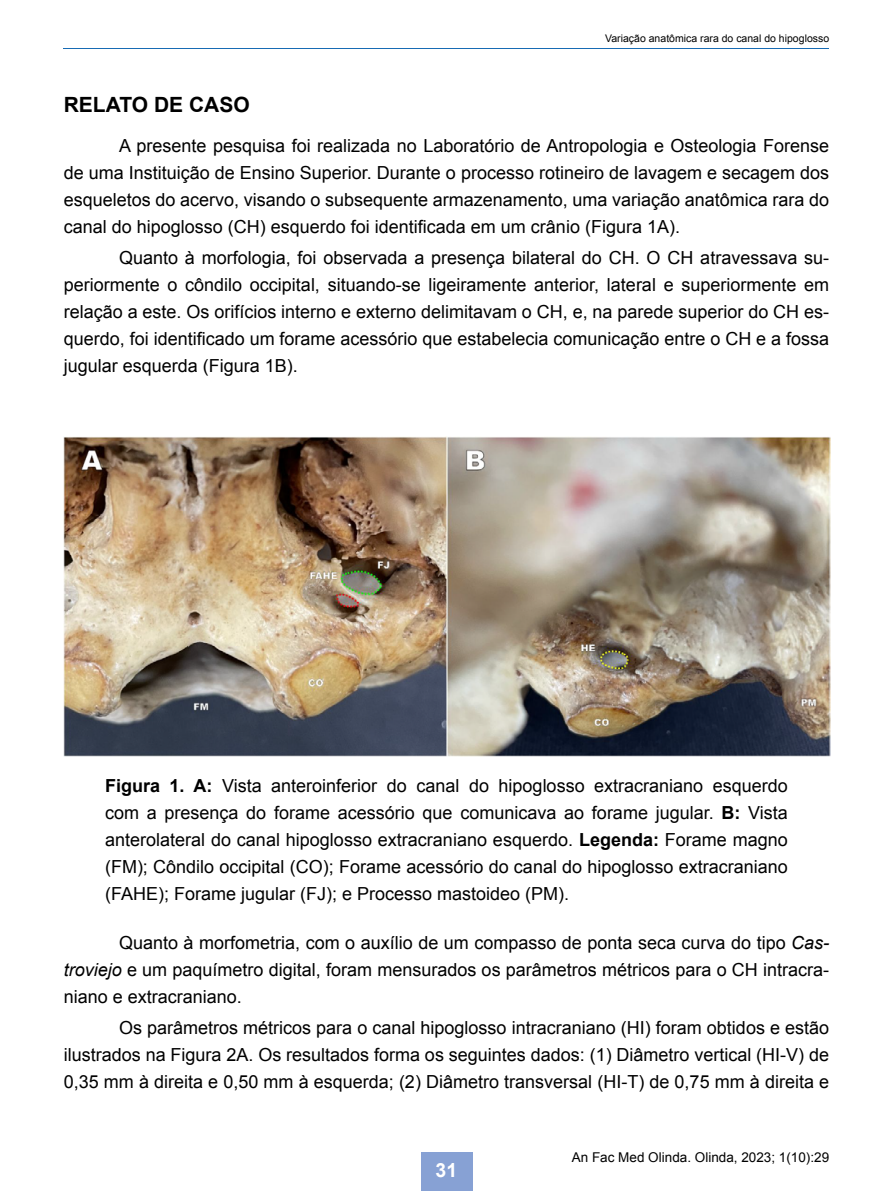
<style>
.page{position:relative;width:893px;height:1191px;background:#fff}
.page>*{position:absolute;margin:0;border:0;box-sizing:border-box;transform-origin:0 0}
.t1{font:700 21px "Arial";color:#000}
.t2{font:700 19.5px "Arial";color:#fff}
.t3{font:18px/27px "Arial";color:#000;text-align:justify}
.t4{font:13.5px "Arial";color:#000}
.t5{font:10.5px "Arial";color:#000}
.s1{font-weight:700}
.s2{font-style:italic}
</style>
<div class="page">
<div style="left:421px;top:1152px;width:51px;height:39px;background:#87a1d4"></div>
<hr style="left:64px;top:48px;width:765px;height:1px;background:#176bb4">
<img style="left:63px;top:436px;width:767px;height:320px">
<p class="t5" style="left:605px;top:31px;width:225px">Variação anatômica rara do canal do hipoglosso</p>
<p class="t1" style="left:64px;top:90px;width:187px">RELATO DE CASO</p>
<p class="t3" style="left:64px;top:132px;width:767px;text-indent:55px">A presente pesquisa foi realizada no Laboratório de Antropologia e Osteologia Forense de uma Instituição de Ensino Superior. Durante o processo rotineiro de lavagem e secagem dos esqueletos do acervo, visando o subsequente armazenamento, uma variação anatômica rara do canal do hipoglosso (CH) esquerdo foi identificada em um crânio (Figura 1A).</p>
<p class="t3" style="left:64px;top:244px;width:767px;text-indent:55px">Quanto à morfologia, foi observada a presença bilateral do CH. O CH atravessava su&shy;periormente o côndilo occipital, situando-se ligeiramente anterior, lateral e superiormente em relação a este. Os orifícios interno e externo delimitavam o CH, e, na parede superior do CH es&shy;querdo, foi identificado um forame acessório que estabelecia comunicação entre o CH e a fossa jugular esquerda (Figura 1B).</p>
<p class="t3" style="left:105px;top:772px;width:684px"><span class="s1">Figura 1. A:</span> Vista anteroinferior do canal do hipoglosso extracraniano esquerdo com a presença do forame acessório que comunicava ao forame jugular. <span class="s1">B:</span> Vista anterolateral do canal hipoglosso extracraniano esquerdo. <span class="s1">Legenda:</span> Forame magno (FM); Côndilo occipital (CO); Forame acessório do canal do hipoglosso extracraniano (FAHE); Forame jugular (FJ); e Processo mastoideo (PM).</p>
<p class="t3" style="left:64px;top:929px;width:767px;text-indent:55px">Quanto à morfometria, com o auxílio de um compasso de ponta seca curva do tipo <span class="s2">Cas&shy;troviejo</span> e um paquímetro digital, foram mensurados os parâmetros métricos para o CH intracra&shy;niano e extracraniano.</p>
<p class="t3" style="left:64px;top:1014px;width:767px;text-indent:55px">Os parâmetros métricos para o canal hipoglosso intracraniano (HI) foram obtidos e estão ilustrados na Figura 2A. Os resultados forma os seguintes dados: (1) Diâmetro vertical (HI-V) de 0,35 mm à direita e 0,50 mm à esquerda; (2) Diâmetro transversal (HI-T) de 0,75 mm à direita e</p>
<p class="t2" style="left:436px;top:1157px;width:23px">31</p>
<p class="t4" style="left:572px;top:1148px;width:259px">An Fac Med Olinda. Olinda, 2023; 1(10):29</p>
</div>
